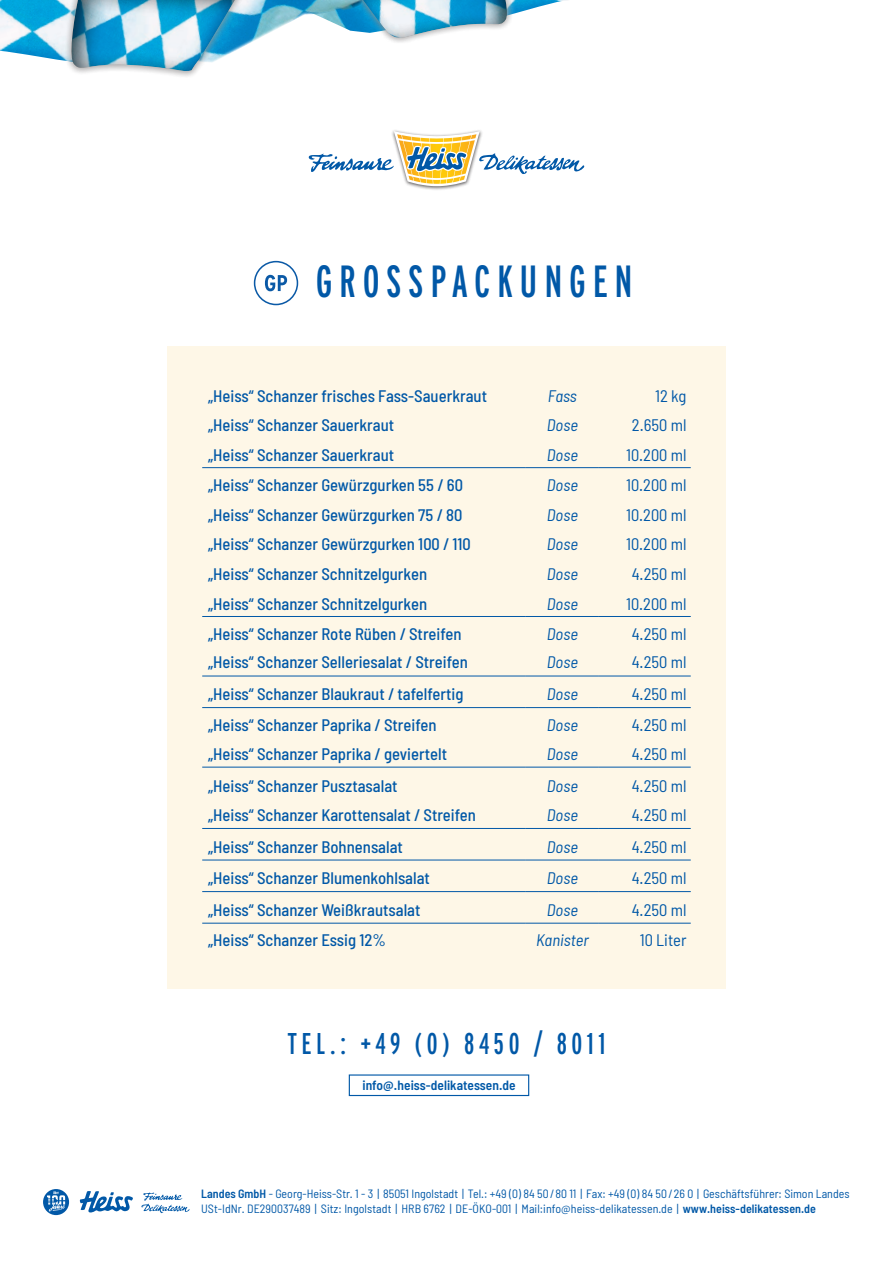
<style>
.page{position:relative;width:893px;height:1263px;background:#fff}
.page>*{position:absolute;margin:0;border:0;box-sizing:border-box;transform-origin:0 0}
.t1{font:extra-condensed 45px "Interstate";letter-spacing:.15em;color:#0158a7}
.t2{font:extra-condensed 30px "Interstate";letter-spacing:.15em;color:#0158a7}
.t3{font:500 semi-condensed 16.65px "Barlow";color:#0158a7}
.t4{font:semi-condensed 16.65px "Barlow";color:#0158a7}
.t5{font:italic semi-condensed 16.65px "Barlow";color:#0158a7}
.t6{font:600 semi-condensed 13.35px "Barlow";letter-spacing:.005em;color:#0158a7}
.t7{font:semi-condensed 12px/15px "Barlow";color:#0158a7}
.s1{font-weight:600}
</style>
<div class="page">
<img style="left:520px;top:0;width:47px;height:12px">
<img style="left:0;top:0;width:59px;height:60px">
<svg style="left:59px;top:0;width:461px;height:77px"></svg>
<svg style="left:43px;top:1189px;width:26px;height:26px"></svg>
<svg style="left:80px;top:1191px;width:53px;height:22px"></svg>
<svg style="left:141px;top:1192px;width:49px;height:21px"></svg>
<div style="left:391px;top:128px;width:92px;height:63px;background:#231f20;opacity:.75"></div>
<svg style="left:308px;top:131px;width:276px;height:55px"></svg>
<div style="left:167px;top:347px;width:558px;height:642px;background:#fef7e7"></div>
<hr style="left:202px;top:467px;width:324px;height:1px;background:#0158a7">
<hr style="left:526px;top:467px;width:73px;height:1px;background:#0158a7">
<hr style="left:599px;top:467px;width:92px;height:1px;background:#0158a7">
<hr style="left:202px;top:616px;width:324px;height:1px;background:#0158a7">
<hr style="left:526px;top:616px;width:73px;height:1px;background:#0158a7">
<hr style="left:599px;top:616px;width:92px;height:1px;background:#0158a7">
<hr style="left:202px;top:828px;width:324px;height:1px;background:#0158a7">
<hr style="left:526px;top:828px;width:73px;height:1px;background:#0158a7">
<hr style="left:599px;top:828px;width:92px;height:1px;background:#0158a7">
<hr style="left:202px;top:860px;width:324px;height:1px;background:#0158a7">
<hr style="left:526px;top:860px;width:73px;height:1px;background:#0158a7">
<hr style="left:599px;top:860px;width:92px;height:1px;background:#0158a7">
<hr style="left:202px;top:891px;width:324px;height:1px;background:#0158a7">
<hr style="left:526px;top:891px;width:73px;height:1px;background:#0158a7">
<hr style="left:599px;top:891px;width:92px;height:1px;background:#0158a7">
<hr style="left:202px;top:923px;width:324px;height:1px;background:#0158a7">
<hr style="left:526px;top:923px;width:73px;height:1px;background:#0158a7">
<hr style="left:599px;top:923px;width:92px;height:1px;background:#0158a7">
<hr style="left:202px;top:676px;width:324px;height:1px;background:#0158a7">
<hr style="left:526px;top:676px;width:73px;height:1px;background:#0158a7">
<hr style="left:599px;top:676px;width:92px;height:1px;background:#0158a7">
<hr style="left:202px;top:707px;width:324px;height:1px;background:#0158a7">
<hr style="left:526px;top:707px;width:73px;height:1px;background:#0158a7">
<hr style="left:599px;top:707px;width:92px;height:1px;background:#0158a7">
<hr style="left:202px;top:767px;width:324px;height:1px;background:#0158a7">
<hr style="left:526px;top:767px;width:73px;height:1px;background:#0158a7">
<hr style="left:599px;top:767px;width:92px;height:1px;background:#0158a7">
<div style="left:254px;top:261px;width:44px;height:44px;border:2px solid #0a59a6;border-radius:50%"></div>
<svg style="left:265px;top:275px;width:22px;height:16px"></svg>
<div style="left:349px;top:1074px;width:180px;height:22px;border:1px solid #0158a7"></div>
<h1 class="t1" style="left:316px;top:257px;width:318px">GROSSPACKUNGEN</h1>
<p class="t3" style="left:208px;top:385px;width:280px">„Heiss“ Schanzer frisches Fass-Sauerkraut</p>
<p class="t5" style="left:548px;top:385px;width:30px">Fass</p>
<p class="t4" style="left:655px;top:385px;width:33px">12 kg</p>
<p class="t3" style="left:208px;top:415px;width:188px">„Heiss“ Schanzer Sauerkraut</p>
<p class="t5" style="left:547px;top:415px;width:33px">Dose</p>
<p class="t4" style="left:632px;top:415px;width:56px">2.650 ml</p>
<p class="t3" style="left:208px;top:445px;width:188px">„Heiss“ Schanzer Sauerkraut</p>
<p class="t5" style="left:547px;top:445px;width:33px">Dose</p>
<p class="t4" style="left:626px;top:445px;width:62px">10.200 ml</p>
<p class="t3" style="left:208px;top:474px;width:256px">„Heiss“ Schanzer Gewürzgurken 55 / 60</p>
<p class="t5" style="left:547px;top:474px;width:33px">Dose</p>
<p class="t4" style="left:626px;top:474px;width:62px">10.200 ml</p>
<p class="t3" style="left:208px;top:504px;width:256px">„Heiss“ Schanzer Gewürzgurken 75 / 80</p>
<p class="t5" style="left:547px;top:504px;width:33px">Dose</p>
<p class="t4" style="left:626px;top:504px;width:62px">10.200 ml</p>
<p class="t3" style="left:208px;top:534px;width:264px">„Heiss“ Schanzer Gewürzgurken 100 / 110</p>
<p class="t5" style="left:547px;top:534px;width:33px">Dose</p>
<p class="t4" style="left:626px;top:534px;width:62px">10.200 ml</p>
<p class="t3" style="left:208px;top:564px;width:220px">„Heiss“ Schanzer Schnitzelgurken</p>
<p class="t5" style="left:547px;top:564px;width:33px">Dose</p>
<p class="t4" style="left:632px;top:564px;width:56px">4.250 ml</p>
<p class="t3" style="left:208px;top:594px;width:220px">„Heiss“ Schanzer Schnitzelgurken</p>
<p class="t5" style="left:547px;top:594px;width:33px">Dose</p>
<p class="t4" style="left:626px;top:594px;width:62px">10.200 ml</p>
<p class="t3" style="left:208px;top:623px;width:255px">„Heiss“ Schanzer Rote Rüben / Streifen</p>
<p class="t5" style="left:547px;top:623px;width:33px">Dose</p>
<p class="t4" style="left:632px;top:623px;width:56px">4.250 ml</p>
<p class="t3" style="left:208px;top:652px;width:261px">„Heiss“ Schanzer Selleriesalat / Streifen</p>
<p class="t5" style="left:547px;top:652px;width:33px">Dose</p>
<p class="t4" style="left:632px;top:652px;width:56px">4.250 ml</p>
<p class="t3" style="left:208px;top:684px;width:257px">„Heiss“ Schanzer Blaukraut / tafelfertig</p>
<p class="t5" style="left:547px;top:684px;width:33px">Dose</p>
<p class="t4" style="left:632px;top:684px;width:56px">4.250 ml</p>
<p class="t3" style="left:208px;top:714px;width:230px">„Heiss“ Schanzer Paprika / Streifen</p>
<p class="t5" style="left:547px;top:714px;width:33px">Dose</p>
<p class="t4" style="left:632px;top:714px;width:56px">4.250 ml</p>
<p class="t3" style="left:208px;top:743px;width:240px">„Heiss“ Schanzer Paprika / geviertelt</p>
<p class="t5" style="left:547px;top:743px;width:33px">Dose</p>
<p class="t4" style="left:632px;top:743px;width:56px">4.250 ml</p>
<p class="t3" style="left:208px;top:776px;width:191px">„Heiss“ Schanzer Pusztasalat</p>
<p class="t5" style="left:547px;top:776px;width:33px">Dose</p>
<p class="t4" style="left:632px;top:776px;width:56px">4.250 ml</p>
<p class="t3" style="left:208px;top:804px;width:269px">„Heiss“ Schanzer Karottensalat / Streifen</p>
<p class="t5" style="left:547px;top:804px;width:33px">Dose</p>
<p class="t4" style="left:632px;top:804px;width:56px">4.250 ml</p>
<p class="t3" style="left:208px;top:836px;width:196px">„Heiss“ Schanzer Bohnensalat</p>
<p class="t5" style="left:547px;top:836px;width:33px">Dose</p>
<p class="t4" style="left:632px;top:836px;width:56px">4.250 ml</p>
<p class="t3" style="left:208px;top:868px;width:223px">„Heiss“ Schanzer Blumenkohlsalat</p>
<p class="t5" style="left:547px;top:868px;width:33px">Dose</p>
<p class="t4" style="left:632px;top:868px;width:56px">4.250 ml</p>
<p class="t3" style="left:208px;top:899px;width:214px">„Heiss“ Schanzer Weißkrautsalat</p>
<p class="t5" style="left:547px;top:899px;width:33px">Dose</p>
<p class="t4" style="left:632px;top:899px;width:56px">4.250 ml</p>
<p class="t3" style="left:208px;top:930px;width:179px">„Heiss“ Schanzer Essig 12%</p>
<p class="t5" style="left:536px;top:930px;width:54px">Kanister</p>
<p class="t4" style="left:640px;top:930px;width:48px">10 Liter</p>
<h2 class="t2" style="left:287px;top:1027px;width:320px">TEL.: +49 (0) 8450 / 8011</h2>
<p class="t6" style="left:362px;top:1077px;width:155px">info@.heiss-delikatessen.de</p>
<p class="t7" style="left:201px;top:1186px;width:650px"><span class="s1">Landes GmbH</span> - Georg-Heiss-Str. 1 - 3 | 85051 Ingolstadt | Tel.: +49 (0) 84 50 / 80 11 | Fax: +49 (0) 84 50 / 26 0 | Geschäftsführer: Simon Landes<br>USt-IdNr. DE290037489 | Sitz: Ingolstadt | HRB 6762 | DE-ÖKO-001 | Mail:info@heiss-delikatessen.de | <span class="s1">www.heiss-delikatessen.de</span></p>
</div>
